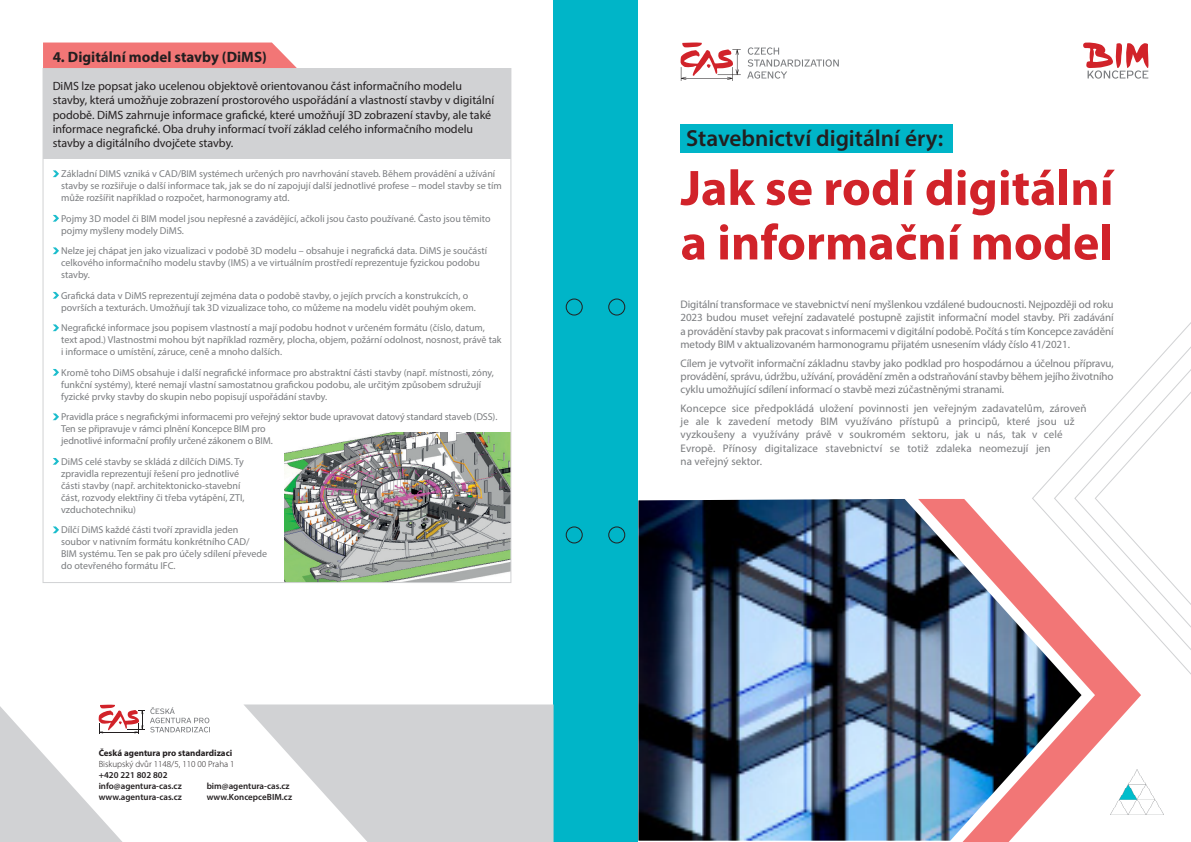
<style>
.page{position:relative;width:1191px;height:842px;background:#fff}
.page>*{position:absolute;margin:0;border:0;box-sizing:border-box;transform-origin:0 0}
.t1{font:700 50.2px/54.5px "Myriad Pro";color:#d1232a}
.t2{font:600 23.3px "Myriad Pro";color:#231f20}
.t3{font:700 15px "Myriad Pro";color:#231f20}
.t4{font:12px/14.4px "Myriad Pro";color:#231f20}
.t5{font:11px/13.2px "Myriad Pro";letter-spacing:.01em;color:#7a7c7f;text-align:justify}
.t6{font:10px/12px "Myriad Pro";color:#7a7c7f}
.t7{font:600 9px "Myriad Pro";color:#231f20}
.t8{font:300 9px "Myriad Pro";color:#231f20}
.t9{font:700 9px "Myriad Pro";color:#231f20}
</style>
<div class="page">
<div style="left:592px;top:0;width:45px;height:842px;background:#00b5c8"></div>
<div style="left:608px;top:298px;width:17px;height:17px;border:1px solid #231f20;border-radius:50%"></div>
<div style="left:608px;top:526px;width:17px;height:17px;border:1px solid #231f20;border-radius:50%"></div>
<img style="left:638px;top:499px;width:280px;height:342px">
<img style="left:918px;top:499px;width:223px;height:343px">
<svg style="left:1031px;top:322px;width:160px;height:370px"></svg>
<svg style="left:1053px;top:330px;width:138px;height:337px"></svg>
<svg style="left:1073px;top:353px;width:118px;height:292px"></svg>
<svg style="left:680px;top:42px;width:61px;height:39px"></svg>
<svg style="left:747px;top:47px;width:92px;height:32px"></svg>
<svg style="left:1083px;top:42px;width:65px;height:37px"></svg>
<div style="left:680px;top:125px;width:272px;height:28px;background:#00b5c8"></div>
<div style="left:553px;top:0;width:42px;height:842px;background:#00b5c8"></div>
<svg style="left:244px;top:704px;width:309px;height:138px;fill:#d1d2d4"></svg>
<svg style="left:0;top:705px;width:210px;height:137px"></svg>
<div style="left:566px;top:298px;width:17px;height:17px;border:1px solid #231f20;border-radius:50%"></div>
<div style="left:566px;top:526px;width:17px;height:17px;border:1px solid #231f20;border-radius:50%"></div>
<img style="left:1110px;top:770px;width:53px;height:44px">
<div style="left:43px;top:68px;width:468px;height:91px;background:#d1d2d4"></div>
<svg style="left:53px;top:170px;width:6px;height:7px"></svg>
<svg style="left:53px;top:215px;width:6px;height:7px"></svg>
<svg style="left:53px;top:247px;width:6px;height:7px"></svg>
<svg style="left:53px;top:292px;width:6px;height:7px"></svg>
<svg style="left:53px;top:324px;width:6px;height:7px"></svg>
<svg style="left:53px;top:369px;width:6px;height:7px"></svg>
<svg style="left:53px;top:413px;width:6px;height:7px"></svg>
<svg style="left:53px;top:458px;width:6px;height:7px"></svg>
<svg style="left:53px;top:526px;width:6px;height:7px"></svg>
<img style="left:285px;top:433px;width:224px;height:148px">
<div style="left:43px;top:43px;width:254px;height:25px;background:#f27676"></div>
<p class="t3" style="left:53px;top:47px;width:216px">4. Digitální model stavby (DiMS)</p>
<p class="t4" style="left:53px;top:78px;width:443px">DiMS lze popsat jako ucelenou objektově orientovanou část informačního modelu stavby, která umožňuje zobrazení prostorového uspořádání a vlastností stavby v digitální podobě. DiMS zahrnuje informace grafické, které umožňují 3D zobrazení stavby, ale také informace negrafické. Oba druhy informací tvoří základ celého informačního modelu stavby a digitálního dvojčete stavby.</p>
<p class="t6" style="left:61px;top:168px;width:442px">Základní DIMS vzniká v CAD/BIM systémech určených pro navrhování staveb. Během provádění a užívání stavby se rozšiřuje o další informace tak, jak se do ní zapojují další jednotlivé profese – model stavby se tím může rozšířit například o rozpočet, harmonogramy atd.</p>
<p class="t6" style="left:61px;top:212px;width:431px">Pojmy 3D model či BIM model jsou nepřesné a zavádějící, ačkoli jsou často používané. Často jsou těmito pojmy myšleny modely DiMS.</p>
<p class="t6" style="left:61px;top:245px;width:427px">Nelze jej chápat jen jako vizualizaci v podobě 3D modelu – obsahuje i negrafická data. DiMS je součástí celkového informačního modelu stavby (IMS) a ve virtuálním prostředí reprezentuje fyzickou podobu stavby.</p>
<p class="t6" style="left:61px;top:289px;width:416px">Grafická data v DiMS reprezentují zejména data o podobě stavby, o jejích prvcích a konstrukcích, o površích a texturách. Umožňují tak 3D vizualizace toho, co můžeme na modelu vidět pouhým okem.</p>
<p class="t6" style="left:61px;top:322px;width:442px">Negrafické informace jsou popisem vlastností a mají podobu hodnot v určeném formátu (číslo, datum, text apod.) Vlastnostmi mohou být například rozměry, plocha, objem, požární odolnost, nosnost, právě tak i informace o umístění, záruce, ceně a mnoho dalších.</p>
<p class="t6" style="left:61px;top:366px;width:434px">Kromě toho DiMS obsahuje i další negrafické informace pro abstraktní části stavby (např. místnosti, zóny, funkční systémy), které nemají vlastní samostatnou grafickou podobu, ale určitým způsobem sdružují fyzické prvky stavby do skupin nebo popisují uspořádání stavby.</p>
<p class="t6" style="left:61px;top:411px;width:438px">Pravidla práce s negrafickými informacemi pro veřejný sektor bude upravovat datový standard staveb (DSS).<br>Ten se připravuje v rámci plnění Koncepce BIM pro<br>jednotlivé informační profily určené zákonem o BIM.</p>
<p class="t6" style="left:61px;top:455px;width:185px">DiMS celé stavby se skládá z dílčích DiMS. Ty zpravidla reprezentují řešení pro jednotlivé části stavby (např. architektonicko-stavební část, rozvody elektřiny či třeba vytápění, ZTI, vzduchotechniku)</p>
<p class="t6" style="left:61px;top:524px;width:207px">Dílčí DiMS každé části tvoří zpravidla jeden soubor v nativním formátu konkrétního CAD/ BIM systému. Ten se pak pro účely sdílení převede do otevřeného formátu IFC.</p>
<p class="t9" style="left:99px;top:747px;width:135px">Česká agentura pro standardizaci</p>
<p class="t8" style="left:99px;top:759px;width:137px">Biskupský dvůr 1148/5, 110 00 Praha 1</p>
<p class="t7" style="left:99px;top:769px;width:70px">+420 221 802 802</p>
<p class="t7" style="left:99px;top:780px;width:85px">info@agentura-cas.cz</p>
<p class="t7" style="left:207px;top:780px;width:84px">bim@agentura-cas.cz</p>
<p class="t7" style="left:99px;top:791px;width:85px">www.agentura-cas.cz</p>
<p class="t7" style="left:207px;top:791px;width:87px">www.KoncepceBIM.cz</p>
<p class="t2" style="left:686px;top:124px;width:258px">Stavebnictví digitální éry:</p>
<p class="t1" style="left:680px;top:159px;width:434px">Jak se rodí digitální a informační model</p>
<p class="t5" style="left:680px;top:298px;width:435px">Digitální transformace ve stavebnictví není myšlenkou vzdálené budoucnosti. Nejpozději od roku 2023 budou muset veřejní zadavatelé postupně zajistit informační model stavby. Při zadávání a provádění stavby pak pracovat s informacemi v digitální podobě. Počítá s tím Koncepce zavádění metody BIM v aktualizovaném harmonogramu přijatém usnesením vlády číslo 41/2021.</p>
<p class="t5" style="left:680px;top:356px;width:434px">Cílem je vytvořit informační základnu stavby jako podklad pro hospodárnou a účelnou přípravu, provádění, správu, údržbu, užívání, provádění změn a odstraňování stavby během jejího životního cyklu umožňující sdílení informací o stavbě mezi zúčastněnými stranami.</p>
<p class="t5" style="left:680px;top:401px;width:407px;text-align:left">Koncepce sice předpokládá uložení povinnosti jen veřejným zadavatelům, zároveň je ale k zavedení metody BIM využíváno přístupů a principů, které jsou už vyzkoušeny a využívány právě v soukromém sektoru, jak u nás, tak v celé Evropě. Přínosy digitalizace stavebnictví se totiž zdaleka neomezují jen<br>na veřejný sektor.</p>
</div>
